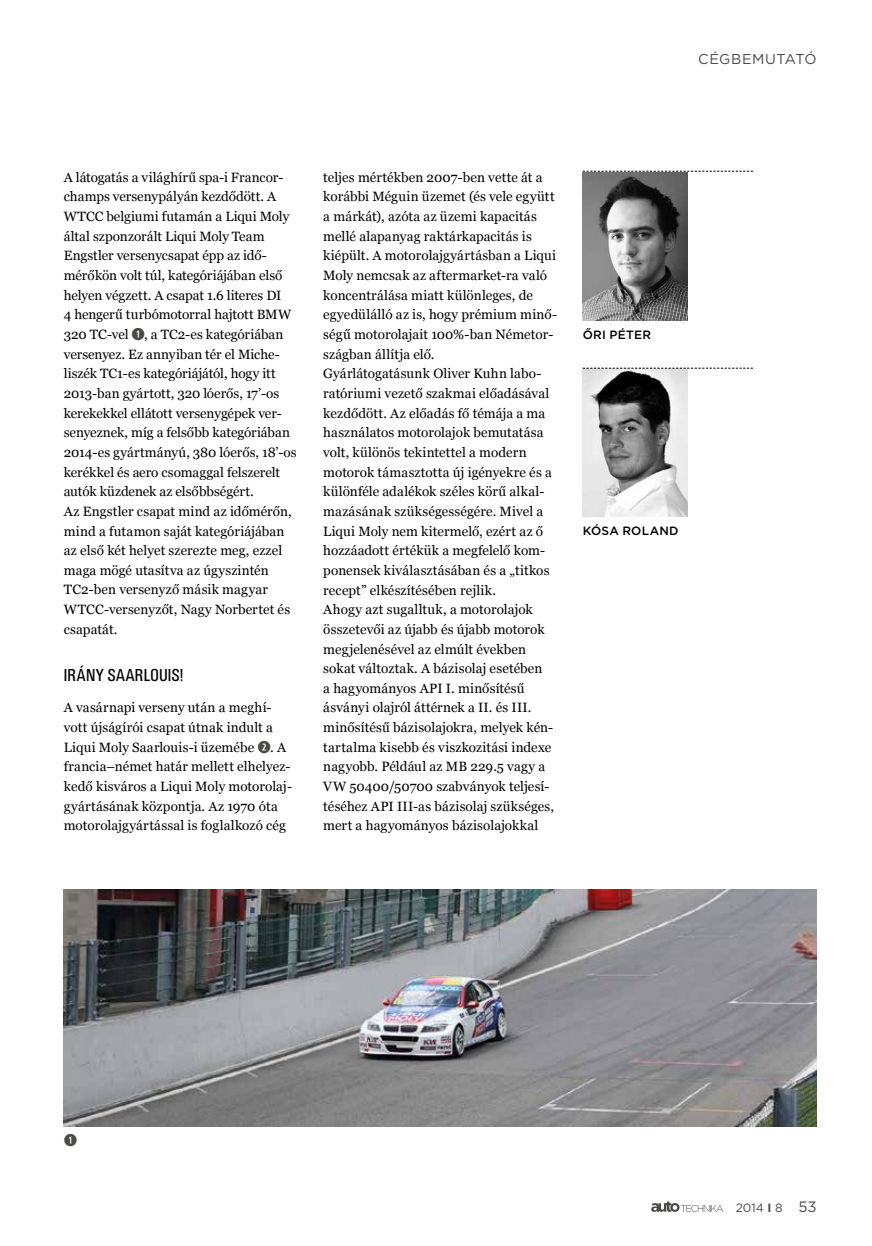
<style>
.page{position:relative;width:872px;height:1246px;background:#fff}
.page>*{position:absolute;margin:0;border:0;box-sizing:border-box;transform-origin:0 0}
.t1{font:18px "U001 Con";letter-spacing:.02em;color:#000}
.t2{font:16.5px "Combi Numerals Ltd";color:#4a4a49}
.t3{font:14.25px "Gotham";letter-spacing:.035em;color:#4a4a49}
.t4{font:13.5px/19.6px "Georgia";letter-spacing:.005em;color:#000}
.t5{font:500 12px "Gotham";letter-spacing:.02em;color:#000}
.t6{font:12px "Gotham";color:#4a4a49}
.s1{font-family:"Combi Numerals Ltd";font-size:16.5px;color:#4a4a49}
.s2{font-weight:700}
.s3{font-size:15px}
</style>
<div class="page">
<svg style="left:651px;top:1201px;width:72px;height:11px"></svg>
<img style="left:583px;top:172px;width:104px;height:148px">
<svg style="left:583px;top:171px;width:170px;height:1px"></svg>
<img style="left:583px;top:369px;width:104px;height:147px">
<svg style="left:583px;top:368px;width:170px;height:1px"></svg>
<img style="left:64px;top:889px;width:752px;height:237px">
<p class="t3" style="left:698px;top:50px;width:120px">CÉGBEMUTATÓ</p>
<p class="t4" style="left:64px;top:167px;width:234px">A látogatás a világhírű spa-i Francor&shy;champs versenypályán kezdődött. A WTCC belgiumi futamán a Liqui Moly által szponzorált Liqui Moly Team Engstler versenycsapat épp az idő&shy;mérőkön volt túl, kategóriájában első helyen végzett. A csapat 1.6 literes DI<br>4 hengerű turbómotorral hajtott BMW 320 TC-vel <span class="s1">➊</span>, a TC2-es kategóriában versenyez. Ez annyiban tér el Miche&shy;liszék TC1-es kategóriájától, hogy itt 2013-ban gyártott, 320 lóerős, 17’-os kerekekkel ellátott versenygépek ver&shy;senyeznek, míg a felsőbb kategóriában 2014-es gyártmányú, 380 lóerős, 18’-os kerékkel és aero csomaggal felszerelt autók küzdenek az elsőbbségért.<br>Az Engstler csapat mind az időmérőn, mind a futamon saját kategóriájában az első két helyet szerezte meg, ezzel maga mögé utasítva az úgyszintén TC2-ben versenyző másik magyar WTCC-versenyzőt, Nagy Norbertet és csapatát.</p>
<h1 class="t1" style="left:64px;top:665px;width:121px">IRÁNY SAARLOUIS!</h1>
<p class="t4" style="left:64px;top:697px;width:230px">A vasárnapi verseny után a meghí&shy;vott újságírói csapat útnak indult a Liqui Moly Saarlouis-i üzemébe <span class="s1">➋</span>. A francia–német határ mellett elhelyez&shy;kedő kisváros a Liqui Moly motorolaj&shy;gyártásának központja. Az 1970 óta motorolajgyártással is foglalkozó cég</p>
<p class="t4" style="left:323px;top:167px;width:235px">teljes mértékben 2007-ben vette át a korábbi Méguin üzemet (és vele együtt a márkát), azóta az üzemi kapacitás mellé alapanyag raktárkapacitás is kiépült. A motorolajgyártásban a Liqui Moly nemcsak az aftermarket-ra való koncentrálása miatt különleges, de egyedülálló az is, hogy prémium minő&shy;ségű motorolajait 100%-ban Németor&shy;szágban állítja elő.<br>Gyárlátogatásunk Oliver Kuhn labo&shy;ratóriumi vezető szakmai előadásával kezdődött. Az előadás fő témája a ma használatos motorolajok bemutatása volt, különös tekintettel a modern motorok támasztotta új igényekre és a különféle adalékok széles körű alkal&shy;mazásának szükségességére. Mivel a Liqui Moly nem kitermelő, ezért az ő hozzáadott értékük a megfelelő kom&shy;ponensek kiválasztásában és a „titkos recept” elkészítésében rejlik.<br>Ahogy azt sugalltuk, a motorolajok összetevői az újabb és újabb motorok megjelenésével az elmúlt években sokat változtak. A bázisolaj esetében<br>a hagyományos API I. minősítésű ásványi olajról áttérnek a II. és III. minősítésű bázisolajokra, melyek kén&shy;tartalma kisebb és viszkozitási indexe nagyobb. Például az MB 229.5 vagy a VW 50400/50700 szabványok teljesí&shy;téséhez API III-as bázisolaj szükséges, mert a hagyományos bázisolajokkal</p>
<p class="t5" style="left:583px;top:327px;width:70px">ŐRI PÉTER</p>
<p class="t5" style="left:583px;top:523px;width:97px">KÓSA ROLAND</p>
<p class="t2" style="left:64px;top:1131px;width:15px">➊</p>
<p class="t6" style="left:736px;top:1200px;width:82px">2014 <span class="s2">I</span> 8 <span class="s3">53</span></p>
</div>
